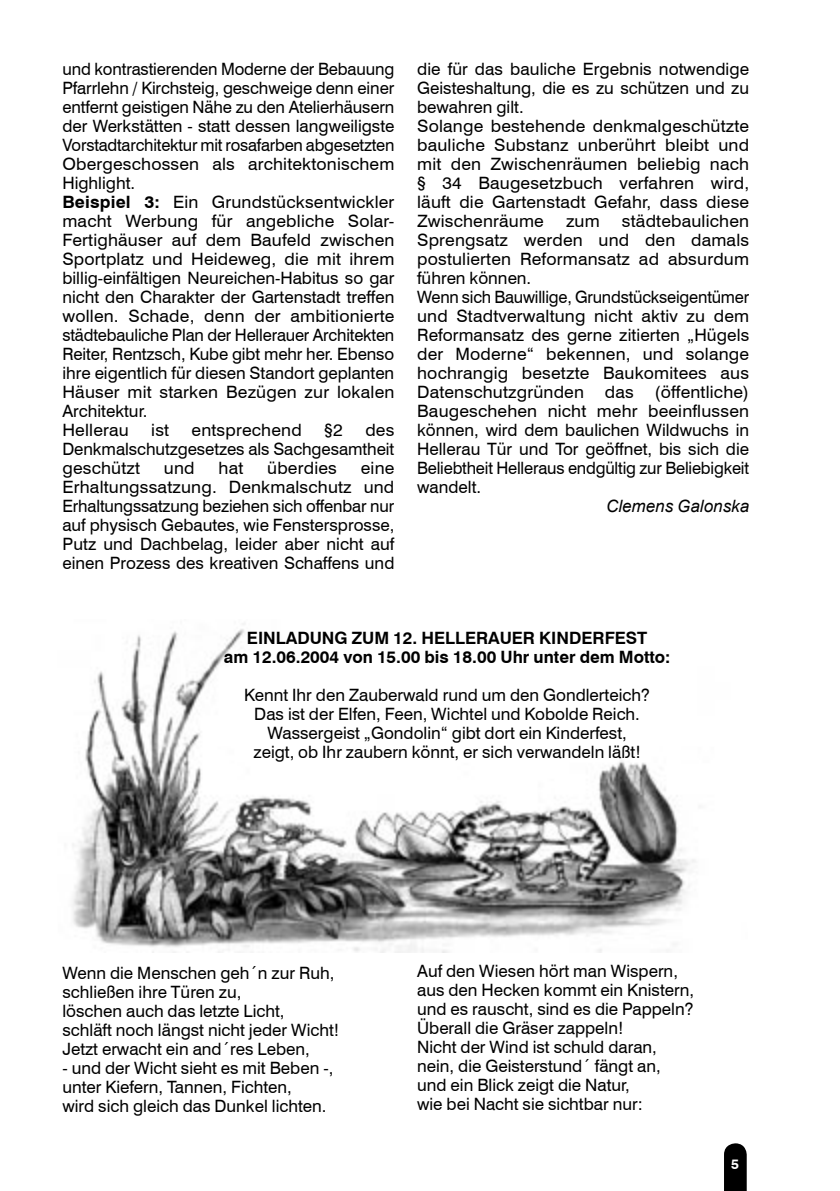
<style>
.page{position:relative;width:840px;height:1191px;background:#fff}
.page>*{position:absolute;margin:0;border:0;box-sizing:border-box;transform-origin:0 0}
.t1{font:17px/19px "Swiss 721 BT";color:#000}
.t2{font:700 17px/19px "Swiss 721 BT";color:#000;text-align:center}
.t3{font:italic 17px "Arial";color:#000}
.t4{font:700 14px "Swiss 721 BT";color:#fff}
.s1{font-weight:700}
</style>
<div class="page">
<svg style="left:724px;top:1143px;width:22px;height:48px"></svg>
<img style="left:72px;top:623px;width:624px;height:329px">
<p class="t1" style="left:62px;top:60px;width:333px">und kontrastierenden Moderne der Bebauung Pfarrlehn / Kirchsteig, geschweige denn einer entfernt geistigen Nähe zu den Atelierhäusern der Werkstätten - statt dessen langweiligste Vorstadtarchitektur mit rosafarben abgesetzten Obergeschossen als architektonischem Highlight.<br><span class="s1">Beispiel 3:</span> Ein Grundstücksentwickler macht Werbung für angebliche Solar-Fertighäuser auf dem Baufeld zwischen Sportplatz und Heideweg, die mit ihrem billig-einfältigen Neureichen-Habitus so gar nicht den Charakter der Gartenstadt treffen wollen. Schade, denn der ambitionierte städtebauliche Plan der Hellerauer Architekten Reiter, Rentzsch, Kube gibt mehr her. Ebenso ihre eigentlich für diesen Standort geplanten Häuser mit starken Bezügen zur lokalen Architektur.<br>Hellerau</p>
<p class="t1" style="left:151px;top:421px;width:19px">ist</p>
<p class="t1" style="left:191px;top:421px;width:112px">entsprechend</p>
<p class="t1" style="left:324px;top:421px;width:20px">§2</p>
<p class="t1" style="left:62px;top:421px;width:333px;text-align:justify;text-indent:303px">des Denkmalschutzgesetzes als Sachgesamtheit geschützt</p>
<p class="t1" style="left:164px;top:459px;width:32px">und</p>
<p class="t1" style="left:218px;top:459px;width:26px">hat</p>
<p class="t1" style="left:267px;top:459px;width:71px">überdies</p>
<p class="t1" style="left:62px;top:459px;width:333px;text-align:justify;text-indent:298px">eine Erhaltungssatzung. Denkmalschutz und Erhaltungssatzung beziehen sich offenbar nur auf physisch Gebautes, wie Fenstersprosse, Putz und Dachbelag, leider aber nicht auf einen Prozess des kreativen Schaffens und</p>
<p class="t1" style="left:417px;top:60px;width:333px">die für das bauliche Ergebnis notwendige Geisteshaltung, die es zu schützen und zu bewahren gilt.<br>Solange bestehende denkmalgeschützte bauliche Substanz unberührt bleibt und mit den Zwischenräumen beliebig nach § 34 Baugesetzbuch verfahren wird, läuft die Gartenstadt Gefahr, dass diese Zwischenräume</p>
<p class="t1" style="left:417px;top:212px;width:333px;text-indent:205px">städtebaulichen Sprengsatz werden und den damals postulierten Reformansatz ad absurdum führen können.<br>Wenn sich Bauwillige, Grundstückseigentümer und Stadtverwaltung nicht aktiv zu dem Reformansatz des gerne zitierten „Hügels der Moderne“ bekennen, und solange hochrangig besetzte Baukomitees aus Datenschutzgründen das (öffentliche)<br>Baugeschehen nicht mehr beeinflussen können, wird dem baulichen Wildwuchs in Hellerau Tür und Tor geöffnet, bis sich die Beliebtheit Helleraus endgültig zur Beliebigkeit wandelt.</p>
<p class="t3" style="left:605px;top:497px;width:144px">Clemens Galonska</p>
<p class="t1" style="left:565px;top:212px;width:35px">zum</p>
<p class="t2" style="left:224px;top:628px;width:448px">EINLADUNG ZUM 12. HELLERAUER KINDERFEST<br>am 12.06.2004 von 15.00 bis 18.00 Uhr unter dem Motto:</p>
<p class="t1" style="left:244px;top:685px;width:407px;text-align:center">Kennt Ihr den Zauberwald rund um den Gondlerteich?<br>Das ist der Elfen, Feen, Wichtel und Kobolde Reich.<br>Wassergeist „Gondolin“ gibt dort ein Kinderfest,<br>zeigt, ob Ihr zaubern könnt, er sich verwandeln läßt!</p>
<p class="t1" style="left:62px;top:963px;width:278px">Wenn die Menschen geh´n zur Ruh, schließen ihre Türen zu,<br>löschen auch das letzte Licht,<br>schläft noch längst nicht jeder Wicht!<br>Jetzt erwacht ein and´res Leben,</p>
<p class="t1" style="left:62px;top:1058px;width:272px">- und der Wicht sieht es mit Beben -, unter Kiefern, Tannen, Fichten,<br>wird sich gleich das Dunkel lichten.</p>
<p class="t1" style="left:417px;top:961px;width:278px">Auf den Wiesen hört man Wispern, aus den Hecken kommt ein Knistern, und es rauscht, sind es die Pappeln?<br>Überall die Gräser zappeln!<br>Nicht der Wind ist schuld daran, nein, die Geisterstund´ fängt an, und ein Blick zeigt die Natur,<br>wie bei Nacht sie sichtbar nur:</p>
<p class="t4" style="left:730px;top:1155px;width:9px">5</p>
</div>
